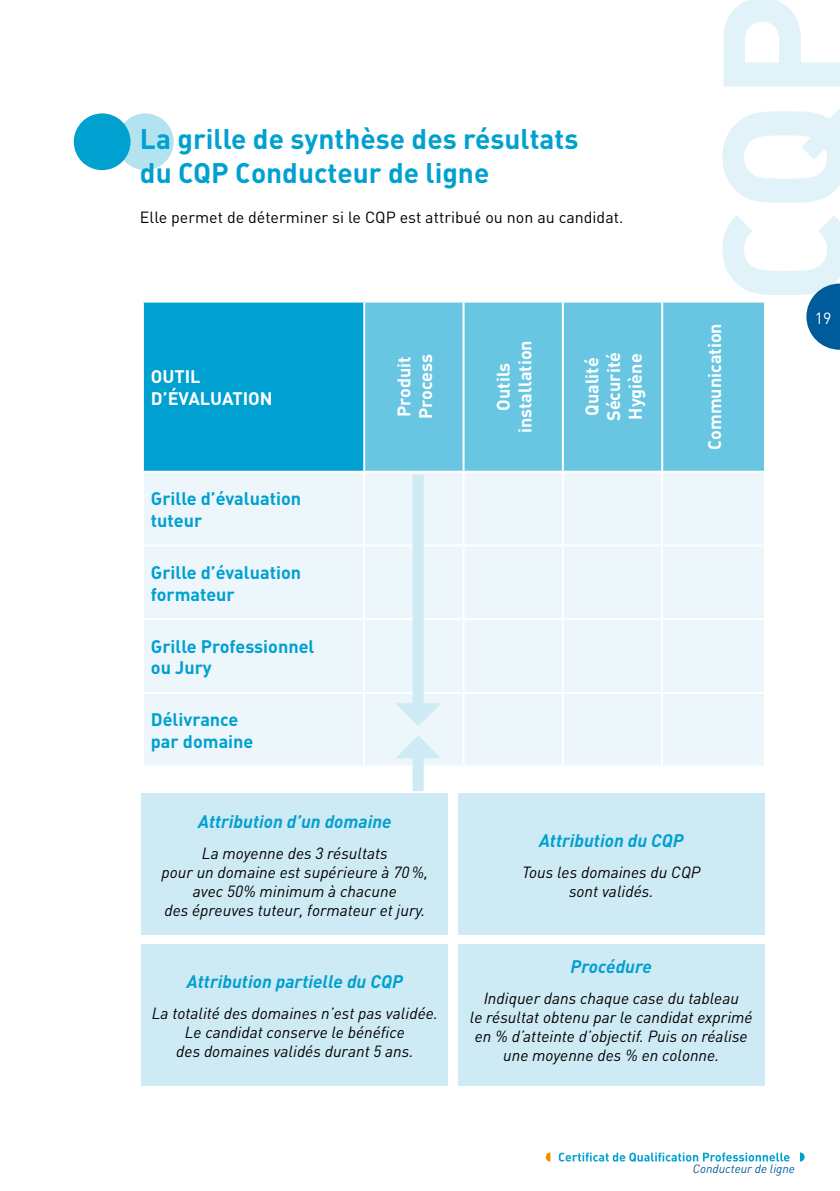
<style>
.page{position:relative;width:840px;height:1191px;background:#fff}
.page>*{position:absolute;margin:0;border:0;box-sizing:border-box;transform-origin:0 0}
.t1{font:700 28px/33.6px "DIN";color:#00a0d1}
.t2{font:700 18px/21.6px "DIN";color:#00a0d1}
.t3{font:700 18px/21.6px "DIN";color:#fff}
.t4{font:italic 700 18px "DIN";color:#00a0d1}
.t5{font:italic 16px/19.2px "DIN";color:#000;text-align:center}
.t6{font:16px "DIN";color:#000}
.t7{font:16px "DIN";color:#fff}
.t8{font:italic 12px "DIN";color:#005b9a}
</style>
<div class="page">
<svg style="left:722px;top:0;width:117px;height:350px"></svg>
<svg style="left:545px;top:1152px;width:5px;height:9px"></svg>
<svg style="left:800px;top:1152px;width:4px;height:9px"></svg>
<svg style="left:558px;top:1152px;width:231px;height:9px"></svg>
<div style="left:117px;top:113px;width:56px;height:57px;background:#b3e2f1;border-radius:50%"></div>
<div style="left:74px;top:113px;width:56px;height:57px;background:#00a0d1;border-radius:50%"></div>
<div style="left:142px;top:793px;width:305px;height:141px;background:#ceeaf4"></div>
<div style="left:142px;top:944px;width:305px;height:142px;background:#ceeaf4"></div>
<div style="left:458px;top:793px;width:305px;height:141px;background:#ceeaf4"></div>
<div style="left:458px;top:944px;width:305px;height:142px;background:#ceeaf4"></div>
<div style="left:143px;top:301px;width:221px;height:171px;background:#00a0d1"></div>
<div style="left:365px;top:302px;width:398px;height:169px;background:#69c6e2"></div>
<div style="left:144px;top:473px;width:619px;height:292px;background:#edf7fb"></div>
<hr style="left:363px;top:473px;width:2px;height:71px;background:#fff">
<hr style="left:462px;top:473px;width:2px;height:71px;background:#fff">
<hr style="left:561px;top:473px;width:2px;height:71px;background:#fff">
<hr style="left:660px;top:473px;width:2px;height:71px;background:#fff">
<hr style="left:142px;top:544px;width:222px;height:2px;background:#fff">
<hr style="left:364px;top:544px;width:99px;height:2px;background:#fff">
<hr style="left:363px;top:546px;width:2px;height:72px;background:#fff">
<hr style="left:463px;top:544px;width:99px;height:2px;background:#fff">
<hr style="left:462px;top:546px;width:2px;height:72px;background:#fff">
<hr style="left:562px;top:544px;width:99px;height:2px;background:#fff">
<hr style="left:561px;top:546px;width:2px;height:72px;background:#fff">
<hr style="left:661px;top:544px;width:104px;height:2px;background:#fff">
<hr style="left:660px;top:546px;width:2px;height:72px;background:#fff">
<hr style="left:142px;top:618px;width:222px;height:2px;background:#fff">
<hr style="left:364px;top:618px;width:99px;height:2px;background:#fff">
<hr style="left:363px;top:620px;width:2px;height:72px;background:#fff">
<hr style="left:463px;top:618px;width:99px;height:2px;background:#fff">
<hr style="left:462px;top:620px;width:2px;height:72px;background:#fff">
<hr style="left:562px;top:618px;width:99px;height:2px;background:#fff">
<hr style="left:561px;top:620px;width:2px;height:72px;background:#fff">
<hr style="left:661px;top:618px;width:104px;height:2px;background:#fff">
<hr style="left:660px;top:620px;width:2px;height:72px;background:#fff">
<hr style="left:142px;top:692px;width:222px;height:2px;background:#fff">
<hr style="left:364px;top:692px;width:99px;height:2px;background:#fff">
<hr style="left:363px;top:694px;width:2px;height:71px;background:#fff">
<hr style="left:463px;top:692px;width:99px;height:2px;background:#fff">
<hr style="left:462px;top:694px;width:2px;height:71px;background:#fff">
<hr style="left:562px;top:692px;width:99px;height:2px;background:#fff">
<hr style="left:561px;top:694px;width:2px;height:71px;background:#fff">
<hr style="left:661px;top:692px;width:104px;height:2px;background:#fff">
<hr style="left:660px;top:694px;width:2px;height:71px;background:#fff">
<hr style="left:142px;top:300px;width:222px;height:2px;background:#fff">
<hr style="left:142px;top:302px;width:2px;height:169px;background:#fff">
<hr style="left:142px;top:471px;width:222px;height:2px;background:#fff">
<hr style="left:363px;top:302px;width:2px;height:169px;background:#fff">
<hr style="left:462px;top:302px;width:2px;height:169px;background:#fff">
<hr style="left:561px;top:302px;width:2px;height:169px;background:#fff">
<hr style="left:661px;top:300px;width:104px;height:2px;background:#fff">
<hr style="left:660px;top:302px;width:2px;height:169px;background:#fff">
<hr style="left:763px;top:302px;width:2px;height:169px;background:#fff">
<svg style="left:395px;top:475px;width:46px;height:251px;background:#e4f3f9"></svg>
<svg style="left:395px;top:735px;width:46px;height:56px"></svg>
<h1 class="t1" style="left:140px;top:121px;width:439px">La grille de synthèse des résultats du CQP Conducteur de ligne</h1>
<p class="t6" style="left:140px;top:208px;width:484px">Elle permet de déterminer si le CQP est attribué ou non au candidat.</p>
<p class="t3" style="left:151px;top:365px;width:123px">OUTIL<br>D’ÉVALUATION</p>
<p class="t2" style="left:151px;top:487px;width:152px">Grille d’évaluation tuteur</p>
<p class="t2" style="left:151px;top:561px;width:152px">Grille d’évaluation formateur</p>
<p class="t2" style="left:151px;top:634px;width:165px">Grille Professionnel ou Jury</p>
<p class="t2" style="left:151px;top:708px;width:104px">Délivrance par domaine</p>
<p class="t3" style="left:392px;top:419px;width:66px;rotate:-90deg">Produit<br>Process</p>
<p class="t3" style="left:491px;top:433px;width:94px;text-align:center;rotate:-90deg">Outils installation</p>
<p class="t3" style="left:580px;top:421px;width:70px;rotate:-90deg">Qualité<br>Sécurité<br>Hygiène</p>
<p class="t3" style="left:702px;top:450px;width:128px;rotate:-90deg">Communication</p>
<p class="t4" style="left:198px;top:809px;width:195px">Attribution d’un domaine</p>
<p class="t5" style="left:161px;top:843px;width:268px">La moyenne des 3 résultats<br>pour un domaine est supérieure à 70%, avec 50% minimum à chacune<br>des épreuves tuteur, formateur et jury.</p>
<p class="t4" style="left:187px;top:969px;width:217px">Attribution partielle du CQP</p>
<p class="t5" style="left:152px;top:1003px;width:287px">La totalité des domaines n’est pas validée.<br>Le candidat conserve le bénéfice<br>des domaines validés durant 5 ans.</p>
<p class="t4" style="left:538px;top:828px;width:146px">Attribution du CQP</p>
<p class="t5" style="left:522px;top:862px;width:180px">Tous les domaines du CQP sont validés.</p>
<p class="t4" style="left:570px;top:954px;width:83px">Procédure</p>
<p class="t5" style="left:469px;top:988px;width:284px">Indiquer dans chaque case du tableau<br>le résultat obtenu par le candidat exprimé en % d’atteinte d’objectif. Puis on réalise une moyenne des % en colonne.</p>
<p class="t7" style="left:814px;top:308px;width:18px">19</p>
<p class="t8" style="left:692px;top:1161px;width:103px">Conducteur de ligne</p>
</div>
